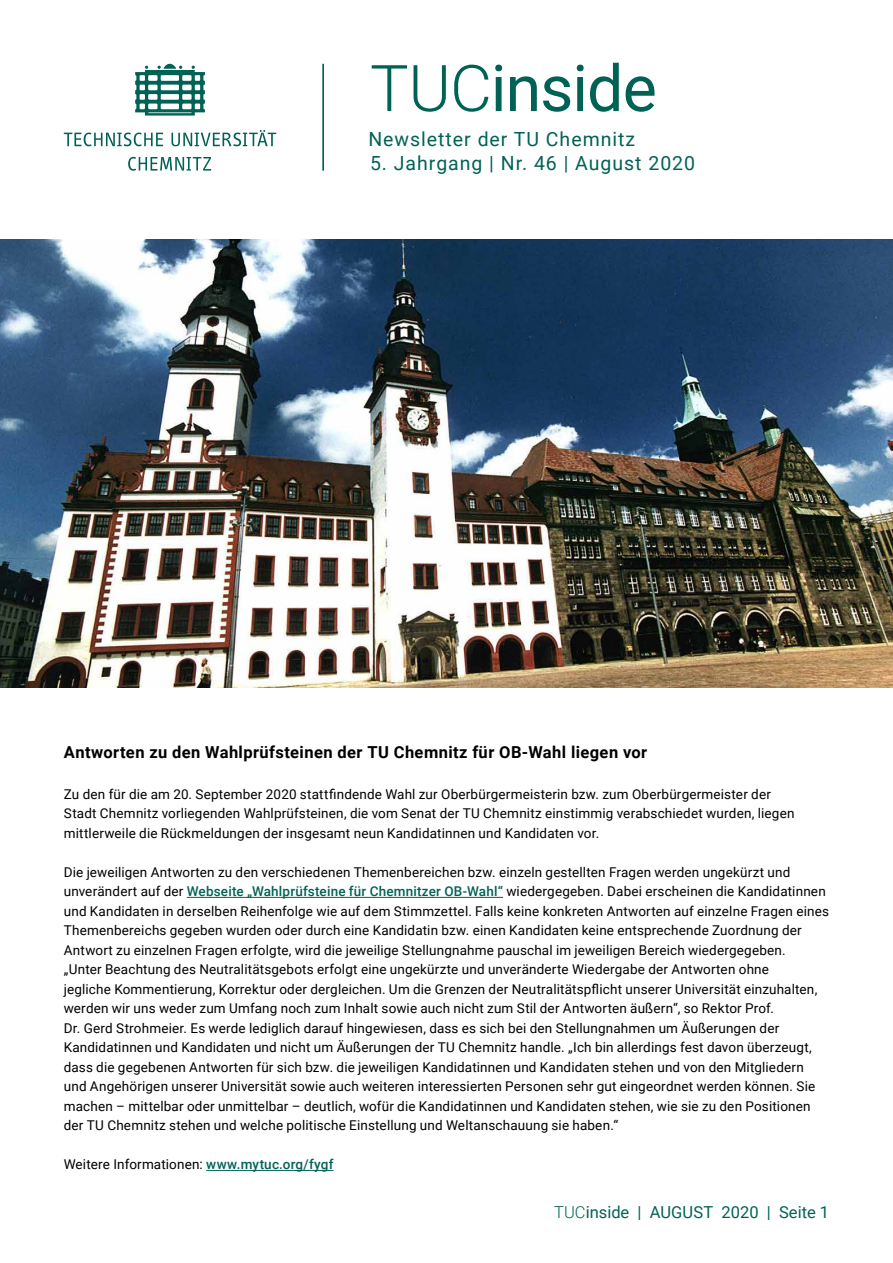
<style>
.page{position:relative;width:893px;height:1263px;background:#fff}
.page>*{position:absolute;margin:0;border:0;box-sizing:border-box;transform-origin:0 0}
.t1{font:64.5px "Roboto";letter-spacing:-.015em;color:#006254}
.t2{font:19.5px "Roboto";letter-spacing:.05em;color:#006254}
.t3{font:700 16.5px "Roboto";letter-spacing:.025em;color:#000}
.t4{font:16.5px "Roboto";color:#006254}
.Fließtext{font:13.5px/19.5px "Roboto";letter-spacing:.01em;color:#000}
.s1{font-weight:300}
.s2{font-weight:500;color:#006254}
</style>
<div class="page">
<svg style="left:135px;top:64px;width:70px;height:52px"></svg>
<svg style="left:128px;top:157px;width:83px;height:14px"></svg>
<svg style="left:64px;top:130px;width:212px;height:16px"></svg>
<hr style="left:322px;top:64px;width:2px;height:107px;background:#006254">
<hr style="left:187px;top:897px;width:316px;height:1px;background:#006254">
<hr style="left:206px;top:1170px;width:127px;height:1px;background:#006254">
<img style="left:0;top:239px;width:893px;height:449px">
<h1 class="t1" style="left:370px;top:43px;width:288px"><span class="s1">TUC</span>inside</h1>
<h2 class="t2" style="left:368px;top:126px;width:268px">Newsletter der TU Chemnitz</h2>
<h2 class="t2" style="left:370px;top:150px;width:327px">5. Jahrgang | Nr. 46 | August 2020</h2>
<h3 class="t3" style="left:64px;top:741px;width:585px">Antworten zu den Wahlprüfsteinen der TU Chemnitz für OB-Wahl liegen vor</h3>
<p class="Fließtext" style="left:64px;top:784px;width:732px">Zu den für die am 20. September 2020 stattfindende Wahl zur Oberbürgermeisterin bzw. zum Oberbürgermeister der<br>Stadt Chemnitz vorliegenden Wahlprüfsteinen, die vom Senat der TU Chemnitz einstimmig verabschiedet wurden, liegen mittlerweile die Rückmeldungen der insgesamt neun Kandidatinnen und Kandidaten vor.</p>
<p class="Fließtext" style="left:64px;top:862px;width:763px">Die jeweiligen Antworten zu den verschiedenen Themenbereichen bzw. einzeln gestellten Fragen werden ungekürzt und unverändert auf der <span class="s2">Webseite „Wahlprüfsteine für Chemnitzer OB-Wahl“</span> wiedergegeben. Dabei erscheinen die Kandidatinnen</p>
<p class="Fließtext" style="left:64px;top:901px;width:767px">und Kandidaten in derselben Reihenfolge wie auf dem Stimmzettel. Falls keine konkreten Antworten auf einzelne Fragen eines<br>Themenbereichs gegeben wurden oder durch eine Kandidatin bzw. einen Kandidaten keine entsprechende Zuordnung der<br>Antwort zu einzelnen Fragen erfolgte, wird die jeweilige Stellungnahme pauschal im jeweiligen Bereich wiedergegeben.</p>
<p class="Fließtext" style="left:64px;top:959px;width:755px">„Unter Beachtung des Neutralitätsgebots erfolgt eine ungekürzte und unveränderte Wiedergabe der Antworten ohne jegliche Kommentierung, Korrektur oder dergleichen. Um die Grenzen der Neutralitätspflicht unserer Universität einzuhalten, werden wir uns weder zum Umfang noch zum Inhalt sowie auch nicht zum Stil der Antworten äußern“, so Rektor Prof.<br>Dr. Gerd Strohmeier. Es werde lediglich darauf hingewiesen, dass es sich bei den Stellungnahmen um Äußerungen der Kandidatinnen und Kandidaten und nicht um Äußerungen der TU Chemnitz handle. „Ich bin allerdings fest davon überzeugt, dass die gegebenen Antworten für sich bzw. die jeweiligen Kandidatinnen und Kandidaten stehen und von den Mitgliedern und Angehörigen unserer Universität sowie auch weiteren interessierten Personen sehr gut eingeordnet werden können. Sie machen – mittelbar oder unmittelbar – deutlich, wofür die Kandidatinnen und Kandidaten stehen, wie sie zu den Positionen der TU Chemnitz stehen und welche politische Einstellung und Weltanschauung sie haben.“</p>
<p class="Fließtext" style="left:64px;top:1154px;width:271px">Weitere Informationen: <span class="s2">www.mytuc.org/fygf</span></p>
<p class="t4" style="left:554px;top:1201px;width:276px"><span class="s1">TUC</span>inside | AUGUST 2020 | Seite 1</p>
</div>
